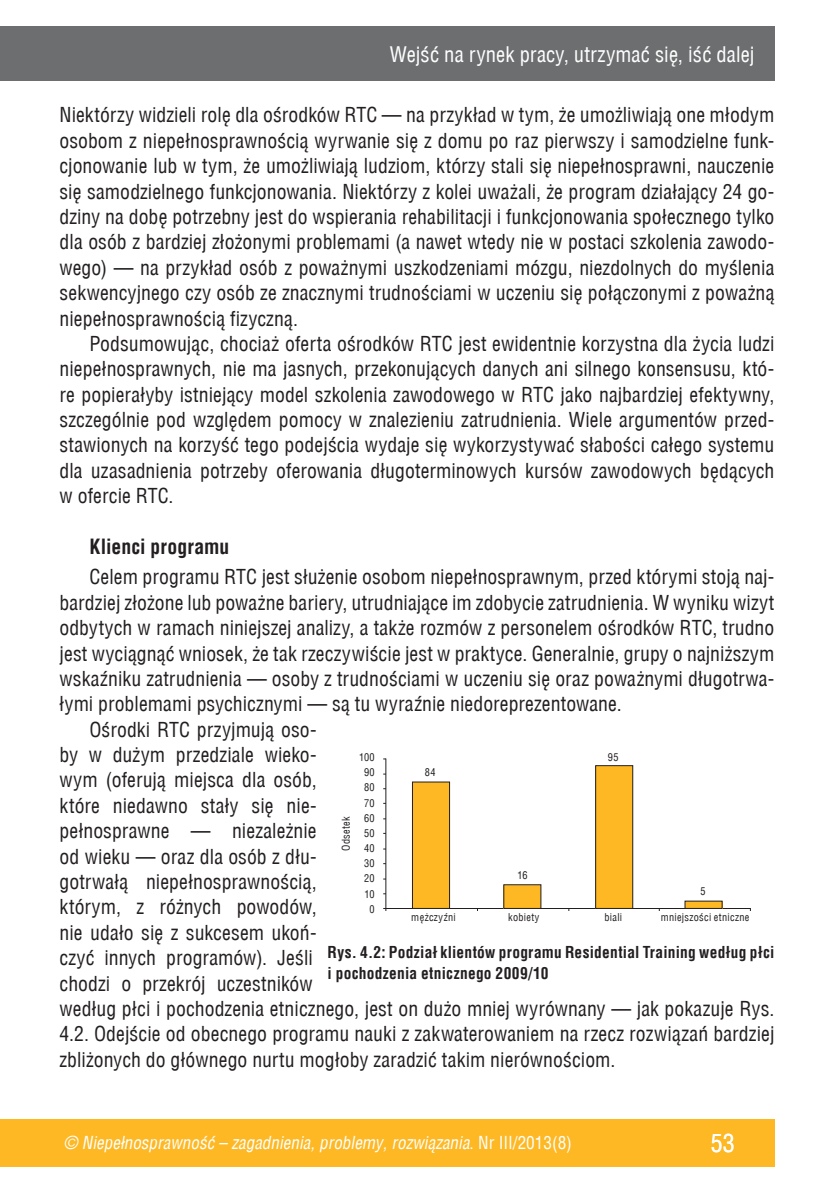
<style>
.page{position:relative;width:834px;height:1191px;background:#fff}
.page>*{position:absolute;margin:0;border:0;box-sizing:border-box;transform-origin:0 0}
.t1{font:24.5px "Switzerland Condensed";color:#fff}
.t2{font:21px "Switzerland Condensed";letter-spacing:.005em;color:#fff}
.t3{font:20.12px/25.4px "Switzerland Condensed";letter-spacing:.005em;color:#231f20;text-align:justify}
.t4{font:700 20.12px "Switzerland Condensed";letter-spacing:.005em;color:#231f20}
.t5{font:italic 17.5px "Switzerland Condensed";color:#fff}
.t6{font:700 15.75px/21px "Switzerland Condensed";letter-spacing:.015em;color:#231f20}
.t7{font:10.5px/15.2px "Switzerland Condensed";letter-spacing:.035em;color:#231f20;text-align:right}
.s1{font-style:normal}
</style>
<div class="page">
<div style="left:0;top:1119px;width:774px;height:47px;background:#fdb824"></div>
<div style="left:0;top:26px;width:774px;height:55px;background:#6d6e70"></div>
<hr style="left:385px;top:758px;width:1px;height:153px;background:#231f20">
<hr style="left:383px;top:908px;width:367px;height:1px;background:#231f20">
<div style="left:412px;top:782px;width:37px;height:126px;background:#fdb824"></div>
<div style="left:412px;top:781px;width:38px;height:128px;border:1px solid #231f20"></div>
<div style="left:503px;top:884px;width:38px;height:24px;background:#fdb824"></div>
<div style="left:503px;top:884px;width:38px;height:25px;border:1px solid #231f20"></div>
<div style="left:595px;top:765px;width:37px;height:143px;background:#fdb824"></div>
<div style="left:595px;top:765px;width:38px;height:144px;border:1px solid #231f20"></div>
<div style="left:685px;top:901px;width:37px;height:7px;background:#fdb824"></div>
<div style="left:684px;top:900px;width:38px;height:9px;border:1px solid #231f20"></div>
<p class="t2" style="left:390px;top:42px;width:366px">Wejść na rynek pracy, utrzymać się, iść dalej</p>
<p class="t3" style="left:60px;top:102px;width:716px">Niektórzy widzieli rolę dla ośrodków RTC — na przykład w tym, że umożliwiają one młodym osobom z niepełnosprawnością wyrwanie się z domu po raz pierwszy i samodzielne funk&shy;cjonowanie lub w tym, że umożliwiają ludziom, którzy stali się niepełnosprawni, nauczenie się samodzielnego funkcjonowania. Niektórzy z kolei uważali, że program działający 24 go&shy;dziny na dobę potrzebny jest do wspierania rehabilitacji i funkcjonowania społecznego tylko dla osób z bardziej złożonymi problemami (a nawet wtedy nie w postaci szkolenia zawodo&shy;wego) — na przykład osób z poważnymi uszkodzeniami mózgu, niezdolnych do myślenia sekwencyjnego czy osób ze znacznymi trudnościami w uczeniu się połączonymi z poważną niepełnosprawnością fizyczną.</p>
<p class="t3" style="left:60px;top:331px;width:716px;text-indent:30px">Podsumowując, chociaż oferta ośrodków RTC jest ewidentnie korzystna dla życia ludzi niepełnosprawnych, nie ma jasnych, przekonujących danych ani silnego konsensusu, któ&shy;re popierałyby istniejący model szkolenia zawodowego w RTC jako najbardziej efektywny, szczególnie pod względem pomocy w znalezieniu zatrudnienia. Wiele argumentów przed&shy;stawionych na korzyść tego podejścia wydaje się wykorzystywać słabości całego systemu dla uzasadnienia potrzeby oferowania długoterminowych kursów zawodowych będących w ofercie RTC.</p>
<p class="t4" style="left:89px;top:534px;width:142px">Klienci programu</p>
<p class="t3" style="left:89px;top:564px;width:686px">Celem programu RTC jest służenie osobom niepełnosprawnym, przed którymi stoją naj-</p>
<p class="t3" style="left:60px;top:590px;width:716px">bardziej złożone lub poważne bariery, utrudniające im zdobycie zatrudnienia. W wyniku wizyt</p>
<p class="t3" style="left:60px;top:615px;width:716px">odbytych w ramach niniejszej analizy, a także rozmów z personelem ośrodków RTC, trudno</p>
<p class="t3" style="left:60px;top:640px;width:716px">jest wyciągnąć wniosek, że tak rzeczywiście jest w praktyce. Generalnie, grupy o najniższym</p>
<p class="t3" style="left:60px;top:666px;width:716px">wskaźniku zatrudnienia — osoby z trudnościami w uczeniu się oraz poważnymi długotrwa-</p>
<p class="t3" style="left:60px;top:691px;width:563px">łymi problemami psychicznymi — są tu wyraźnie niedoreprezentowane.</p>
<p class="t3" style="left:89px;top:716px;width:229px">Ośrodki RTC przyjmują oso-</p>
<p class="t3" style="left:60px;top:742px;width:259px">by w dużym przedziale wieko-</p>
<p class="t3" style="left:60px;top:767px;width:258px">wym (oferują miejsca dla osób,</p>
<p class="t3" style="left:60px;top:793px;width:258px">które niedawno stały się nie-</p>
<p class="t3" style="left:60px;top:818px;width:258px">pełnosprawne — niezależnie</p>
<p class="t3" style="left:60px;top:843px;width:258px">od wieku — oraz dla osób z dłu-</p>
<p class="t3" style="left:60px;top:869px;width:258px">gotrwałą niepełnosprawnością,</p>
<p class="t3" style="left:60px;top:894px;width:258px">którym, z różnych powodów,</p>
<p class="t3" style="left:60px;top:919px;width:258px">nie udało się z sukcesem ukoń-</p>
<p class="t3" style="left:60px;top:945px;width:255px">czyć innych programów). Jeśli</p>
<p class="t3" style="left:60px;top:970px;width:254px">chodzi o przekrój uczestników</p>
<p class="t3" style="left:60px;top:996px;width:716px">według płci i pochodzenia etnicznego, jest on dużo mniej wyrównany — jak pokazuje Rys.</p>
<p class="t3" style="left:60px;top:1021px;width:716px">4.2. Odejście od obecnego programu nauki z zakwaterowaniem na rzecz rozwiązań bardziej</p>
<p class="t3" style="left:60px;top:1046px;width:557px">zbliżonych do głównego nurtu mogłoby zaradzić takim nierównościom.</p>
<p class="t7" style="left:359px;top:749px;width:17px">100<br>90<br>80<br>70<br>60<br>50<br>40<br>30<br>20<br>10<br>0</p>
<p class="t7" style="left:607px;top:749px;width:12px">95</p>
<p class="t7" style="left:424px;top:765px;width:12px">84</p>
<p class="t7" style="left:338px;top:851px;width:36px;rotate:-90deg">Odsetek</p>
<p class="t7" style="left:517px;top:867px;width:12px">16</p>
<p class="t7" style="left:700px;top:883px;width:7px">5</p>
<p class="t7" style="left:411px;top:910px;width:46px">mężczyźni</p>
<p class="t7" style="left:508px;top:910px;width:33px">kobiety</p>
<p class="t7" style="left:604px;top:910px;width:19px">biali</p>
<p class="t7" style="left:660px;top:910px;width:90px">mniejszości etniczne</p>
<p class="t6" style="left:327px;top:941px;width:448px">Rys. 4.2: Podział klientów programu Residential Training według płci i pochodzenia etnicznego 2009/10</p>
<p class="t5" style="left:64px;top:1132px;width:509px">© Niepełnosprawność – zagadnienia, problemy, rozwiązania<span class="s1">. Nr III/2013(8)</span></p>
<p class="t1" style="left:710px;top:1129px;width:26px">53</p>
</div>
